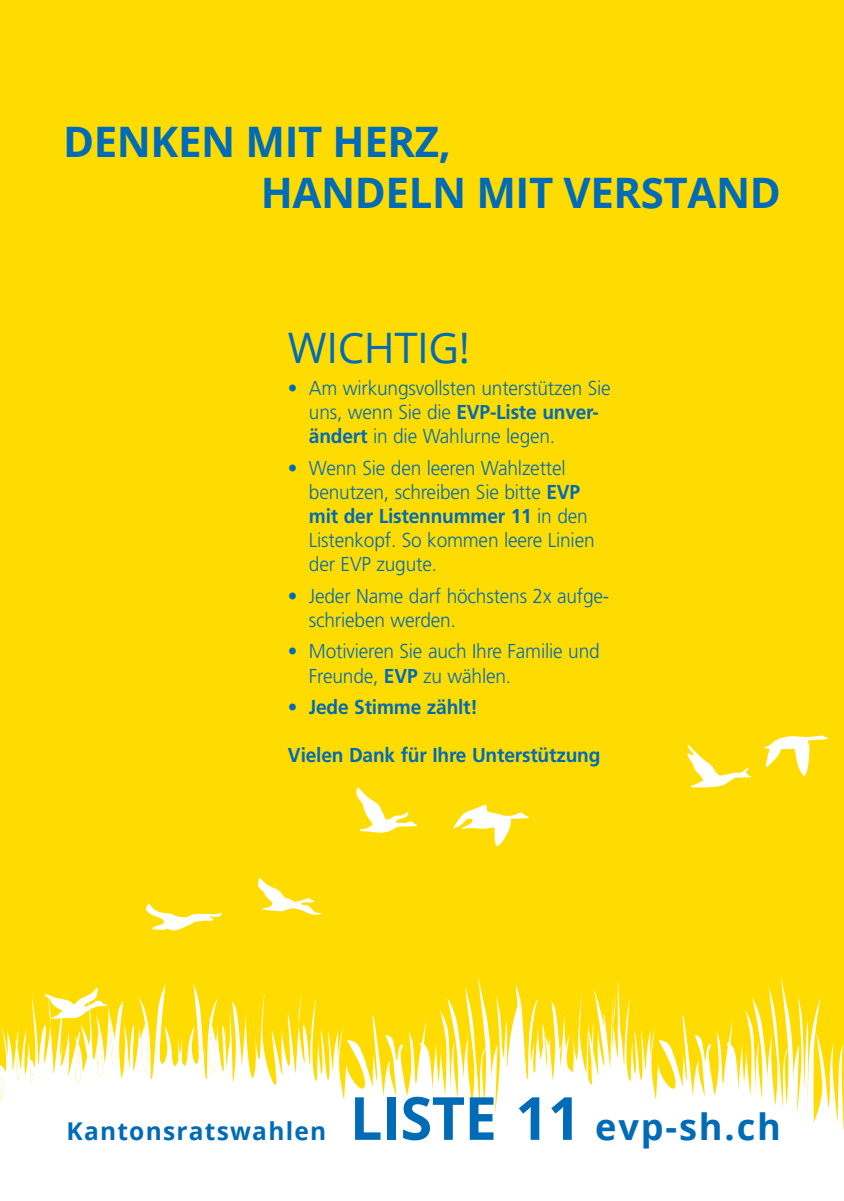
<style>
.page{position:relative;width:844px;height:1201px;background:#fff}
.page>*{position:absolute;margin:0;border:0;box-sizing:border-box;transform-origin:0 0}
.t1{font:700 59.5px "Open Sans";letter-spacing:-.01em;color:#006bb6}
.t2{font:700 42px "Open Sans";letter-spacing:-.01em;color:#006bb6}
.t3{font:42px "Open Sans";letter-spacing:-.01em;color:#006bb6}
.t4{font:700 36.23px "Open Sans";letter-spacing:.05em;color:#006bb6}
.t5{font:700 24.5px "Open Sans";letter-spacing:.05em;color:#006bb6}
.lauftext_Editorial_1{font:300 20.12px/24.2px "Frutiger";letter-spacing:-.01em;color:#006bb6;scale:.95 1}
.lauftext_Editorial_1-2{font:700 20.12px "Frutiger";letter-spacing:-.01em;color:#006bb6;scale:.95 1}
.s1{font-weight:700}
</style>
<div class="page">
<div style="left:0;top:0;width:843px;height:1200px;background:#ffdc01"></div>
<svg style="left:687px;top:744px;width:64px;height:44px"></svg>
<svg style="left:764px;top:735px;width:64px;height:42px"></svg>
<svg style="left:453px;top:804px;width:76px;height:42px"></svg>
<svg style="left:356px;top:787px;width:61px;height:46px"></svg>
<svg style="left:258px;top:878px;width:64px;height:36px"></svg>
<svg style="left:145px;top:903px;width:77px;height:28px"></svg>
<svg style="left:0;top:975px;width:843px;height:225px;fill:#fff"></svg>
<p class="t2" style="left:63px;top:112px;width:389px">DENKEN MIT HERZ,</p>
<p class="t2" style="left:261px;top:163px;width:521px">HANDELN MIT VERSTAND</p>
<p class="t3" style="left:288px;top:319px;width:183px">WICHTIG!</p>
<p class="lauftext_Editorial_1" style="left:309px;top:376px;width:319px;text-indent:-21px">• Am wirkungsvollsten unterstützen Sie uns, wenn Sie die <span class="s1">EVP-Liste unver&shy;ändert</span> in die Wahlurne legen.</p>
<p class="lauftext_Editorial_1" style="left:309px;top:455px;width:302px;text-indent:-21px">• Wenn Sie den leeren Wahlzettel benutzen, schreiben Sie bitte <span class="s1">EVP mit der Listennummer 11</span> in den<br>Listenkopf. So kommen leere Linien der EVP zugute.</p>
<p class="lauftext_Editorial_1" style="left:309px;top:583px;width:317px;text-indent:-21px">• Jeder Name darf höchstens 2x aufge&shy;schrieben werden.</p>
<p class="lauftext_Editorial_1" style="left:309px;top:639px;width:307px;text-indent:-21px">• Motivieren Sie auch Ihre Familie und<br>Freunde, <span class="s1">EVP</span> zu wählen.</p>
<p class="lauftext_Editorial_1-2" style="left:288px;top:695px;width:201px">• Jede Stimme zählt!</p>
<p class="lauftext_Editorial_1-2" style="left:288px;top:743px;width:330px">Vielen Dank für Ihre Unterstützung</p>
<p class="t5" style="left:66px;top:1113px;width:261px">Kantonsratswahlen</p>
<p class="t1" style="left:350px;top:1076px;width:232px">LISTE 11</p>
<p class="t4" style="left:595px;top:1101px;width:187px">evp-sh.ch</p>
</div>
